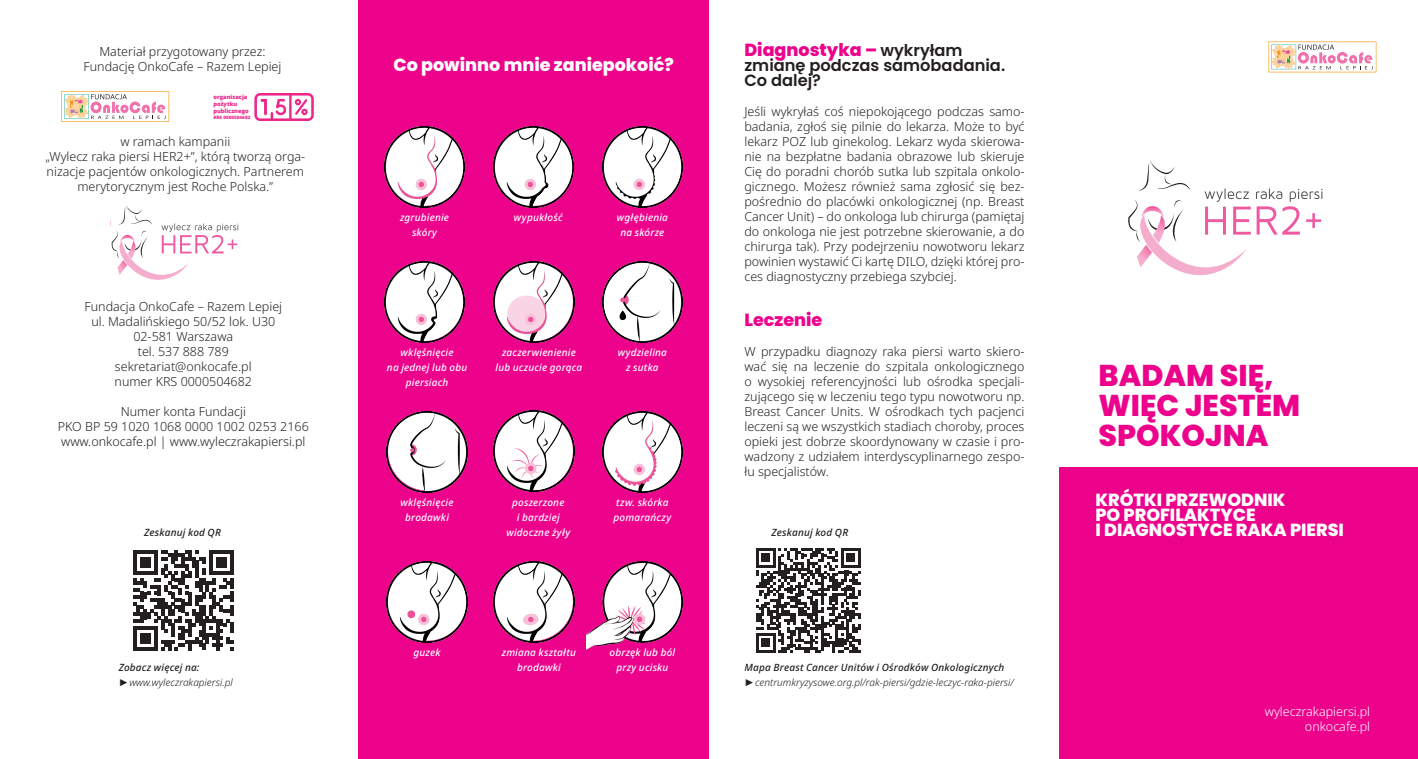
<style>
.page{position:relative;width:1418px;height:759px;background:#fff}
.page>*{position:absolute;margin:0;border:0;box-sizing:border-box;transform-origin:0 0}
.t1{font:800 30px/30px "Poppins";color:#ed028c}
.t2{font:800 17.5px/15px "Poppins";color:#fff}
.t3{font:800 17.5px "Poppins";color:#ed028c}
.t4{font:600 16.25px/15px "Poppins";color:#231f20}
.t5{font:300 12.5px/15px "Noto Sans";color:#231f20;text-align:center}
.t6{font:300 12.5px/15px "Noto Sans";color:#fff;text-align:right}
.t7{font:italic 500 10px/15px "Noto Sans";letter-spacing:.015em;color:#fff;text-align:center}
.t8{font:italic 300 10px/15px "Noto Sans";color:#231f20}
.t9{font:italic 500 10px "Noto Sans";letter-spacing:.015em;color:#231f20}
.t10{font:800 5.75px/6.9px "Open Sans";color:#ed268a}
.t11{font:800 4.62px "Open Sans";color:#ed268a}
.s1{font-weight:600;font-size:16.25px;color:#231f20}
.s2{font-weight:500}
.s3{font-family:"Arial";font-weight:400;font-style:normal}
</style>
<div class="page">
<div style="left:358px;top:0;width:351px;height:758px;background:#ed028c"></div>
<div style="left:1059px;top:467px;width:358px;height:291px;background:#ed028c"></div>
<img style="left:384px;top:126px;width:81px;height:81px">
<img style="left:493px;top:126px;width:81px;height:81px">
<img style="left:602px;top:126px;width:80px;height:81px">
<img style="left:384px;top:261px;width:81px;height:81px">
<img style="left:493px;top:261px;width:81px;height:81px">
<img style="left:602px;top:261px;width:80px;height:81px">
<img style="left:387px;top:411px;width:80px;height:81px">
<img style="left:493px;top:410px;width:81px;height:81px">
<img style="left:602px;top:411px;width:80px;height:81px">
<img style="left:387px;top:561px;width:80px;height:81px">
<img style="left:493px;top:561px;width:81px;height:81px">
<img style="left:586px;top:561px;width:97px;height:88px">
<svg style="left:1128px;top:161px;width:194px;height:115px"></svg>
<svg style="left:111px;top:205px;width:127px;height:75px"></svg>
<svg style="left:61px;top:91px;width:108px;height:31px"></svg>
<svg style="left:1268px;top:41px;width:108px;height:31px"></svg>
<svg style="left:254px;top:93px;width:60px;height:27px"></svg>
<svg style="left:756px;top:548px;width:104px;height:104px"></svg>
<svg style="left:133px;top:550px;width:100px;height:100px"></svg>
<p class="t5" style="left:83px;top:44px;width:199px">Materiał przygotowany przez:<br>Fundację OnkoCafe – Razem Lepiej</p>
<p class="t10" style="left:213px;top:93px;width:37px">organizacja pożytku publicznego</p>
<p class="t11" style="left:213px;top:114px;width:39px">KRS 0000504682</p>
<p class="t5" style="left:45px;top:134px;width:261px">w ramach kampanii<br>„Wylecz raka piersi HER2+”, którą tworzą orga&shy;nizacje pacjentów onkologicznych. Partnerem merytorycznym jest Roche Polska.”</p>
<p class="t5" style="left:84px;top:299px;width:199px">Fundacja OnkoCafe – Razem Lepiej ul. Madalińskiego 50/52 lok. U30<br>02-581 Warszawa<br>tel. 537 888 789 sekretariat@onkocafe.pl<br>numer KRS 0000504682</p>
<p class="t5" style="left:58px;top:404px;width:252px">Numer konta Fundacji<br>PKO BP 59 1020 1068 0000 1002 0253 2166 www.onkocafe.pl | www.wyleczrakapiersi.pl</p>
<h2 class="t2" style="left:393px;top:57px;width:282px">Co powinno mnie zaniepokoić?</h2>
<p class="t7" style="left:400px;top:210px;width:50px">zgrubienie skóry</p>
<p class="t7" style="left:514px;top:210px;width:50px">wypukłość</p>
<p class="t7" style="left:617px;top:210px;width:53px">wgłębienia na skórze</p>
<p class="t7" style="left:387px;top:345px;width:82px">wklęśnięcie<br>na jednej lub obu piersiach</p>
<p class="t7" style="left:495px;top:345px;width:88px">zaczerwienienie lub uczucie gorąca</p>
<p class="t7" style="left:618px;top:345px;width:51px">wydzielina z sutka</p>
<h2 class="t3" style="left:744px;top:39px;width:220px">Diagnostyka – <span class="s1">wykryłam</span></h2>
<h3 class="t4" style="left:744px;top:58px;width:262px">zmianę podczas samobadania.<br>Co dalej?</h3>
<p class="t5" style="left:744px;top:104px;width:281px;text-align:justify">Jeśli wykryłaś coś niepokojącego podczas samo&shy;badania, zgłoś się pilnie do lekarza. Może to być lekarz POZ lub ginekolog. Lekarz wyda skierowa&shy;nie na bezpłatne badania obrazowe lub skieruje Cię do poradni chorób sutka lub szpitala onkolo&shy;gicznego. Możesz również sama zgłosić się bez&shy;pośrednio do placówki onkologicznej (np. Breast Cancer Unit) – do onkologa lub chirurga (pamiętaj do onkologa nie jest potrzebne skierowanie, a do chirurga tak). Przy podejrzeniu nowotworu lekarz powinien wystawić Ci kartę DILO, dzięki której pro&shy;ces diagnostyczny przebiega szybciej.</p>
<h2 class="t3" style="left:744px;top:309px;width:79px">Leczenie</h2>
<p class="t5" style="left:744px;top:344px;width:281px;text-align:justify">W przypadku diagnozy raka piersi warto skiero&shy;wać się na leczenie do szpitala onkologicznego o wysokiej referencyjności lub ośrodka specjali&shy;zującego się w leczeniu tego typu nowotworu np.<br>Breast Cancer Units. W ośrodkach tych pacjenci leczeni są we wszystkich stadiach choroby, proces opieki jest dobrze skoordynowany w czasie i pro&shy;wadzony z udziałem interdyscyplinarnego zespo&shy;łu specjalistów.</p>
<p class="t7" style="left:400px;top:495px;width:54px">wklęśnięcie brodawki</p>
<p class="t7" style="left:613px;top:495px;width:59px;text-align:left">tzw. skórka pomarańczy</p>
<p class="t7" style="left:506px;top:495px;width:65px">poszerzone<br>i bardziej widoczne żyły</p>
<p class="t9" style="left:144px;top:525px;width:78px">Zeskanuj kod QR</p>
<p class="t9" style="left:771px;top:525px;width:78px">Zeskanuj kod QR</p>
<p class="t8" style="left:119px;top:660px;width:115px"><span class="s2">Zobacz więcej na: </span><span class="s3">►</span>www.wyleczrakapiersi.pl</p>
<p class="t7" style="left:413px;top:645px;width:28px">guzek</p>
<p class="t7" style="left:502px;top:645px;width:76px">zmiana kształtu brodawki</p>
<p class="t7" style="left:609px;top:645px;width:67px">obrzęk lub ból przy ucisku</p>
<p class="t8" style="left:744px;top:660px;width:271px"><span class="s2">Mapa Breast Cancer Unitów i Ośrodków Onkologicznych </span><span class="s3">►</span>centrumkryzysowe.org.pl/rak-piersi/gdzie-leczyc-raka-piersi/</p>
<h1 class="t1" style="left:1098px;top:360px;width:203px">BADAM SIĘ,<br>WIĘC JESTEM<br>SPOKOJNA</h1>
<h2 class="t2" style="left:1095px;top:492px;width:250px">KRÓTKI PRZEWODNIK<br>PO PROFILAKTYCE<br>I DIAGNOSTYCE RAKA PIERSI</h2>
<p class="t6" style="left:1264px;top:704px;width:107px">wyleczrakapiersi.pl onkocafe.pl</p>
</div>
